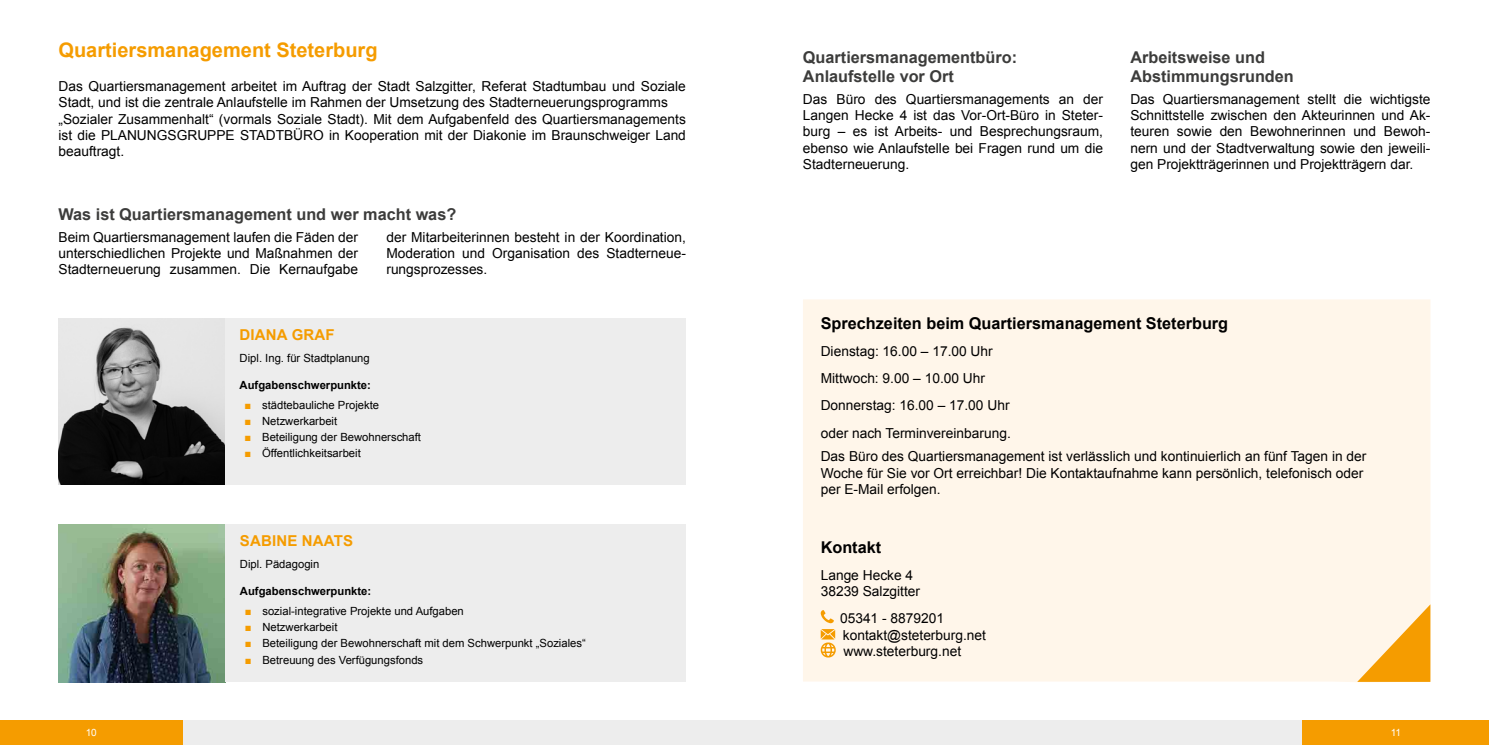
<style>
.page{position:relative;width:1489px;height:745px;background:#fff}
.page>*{position:absolute;margin:0;border:0;box-sizing:border-box;transform-origin:0 0}
.t1{font:700 20px "Arial";color:#f59c00}
.t2{font:700 16.25px/18.8px "Arial";color:#3c3c3b}
.t3{font:700 16.25px "Arial";color:#000}
.t4{font:700 15px "Arial";letter-spacing:.01em;color:#f59c00}
.t5{font:13.75px/16.2px "Arial";color:#000}
.t6{font:11.25px "Arial";color:#000}
.t7{font:700 11.25px "Arial";color:#000}
.t8{font:10px "Arial";color:#fff}
.s1{font-weight:700;color:#f59c00}
</style>
<div class="page">
<img style="left:58px;top:524px;width:168px;height:157px">
<div style="left:226px;top:524px;width:460px;height:157px;background:#ededed"></div>
<div style="left:803px;top:299px;width:627px;height:383px;background:#fff6ea"></div>
<svg style="left:820px;top:609px;width:13px;height:13px"></svg>
<svg style="left:820px;top:628px;width:15px;height:29px"></svg>
<img style="left:58px;top:318px;width:167px;height:166px">
<div style="left:225px;top:318px;width:460px;height:167px;background:#ededed"></div>
<svg style="left:1356px;top:604px;width:74px;height:77px;background:#faca79"></svg>
<div style="left:182px;top:719px;width:562px;height:25px;background:#ededed"></div>
<div style="left:744px;top:719px;width:558px;height:25px;background:#ededed"></div>
<div style="left:0;top:719px;width:182px;height:25px;background:#f59c00"></div>
<div style="left:1302px;top:719px;width:186px;height:25px;background:#f59c00"></div>
<h1 class="t1" style="left:58px;top:37px;width:320px">Quartiersmanagement Steterburg</h1>
<p class="t5" style="left:58px;top:78px;width:629px">Das Quartiersmanagement arbeitet im Auftrag der Stadt Salzgitter, Referat Stadtumbau und Soziale Stadt, und ist die zentrale Anlaufstelle im Rahmen der Umsetzung des Stadterneuerungsprogramms „Sozialer Zusammenhalt“ (vormals Soziale Stadt). Mit dem Aufgabenfeld des Quartiersmanagements ist die PLANUNGSGRUPPE STADTBÜRO in Kooperation mit der Diakonie im Braunschweiger Land beauftragt.</p>
<p class="t2" style="left:58px;top:205px;width:399px">Was ist Quartiersmanagement und wer macht was?</p>
<p class="t5" style="left:58px;top:228px;width:301px;text-align:justify">Beim Quartiersmanagement laufen die Fäden der unterschiedlichen Projekte und Maßnahmen der Stadterneuerung zusammen. Die Kernaufgabe</p>
<p class="t5" style="left:386px;top:228px;width:301px;text-align:justify">der Mitarbeiterinnen besteht in der Koordination, Moderation und Organisation des Stadterneue&shy;rungsprozesses.</p>
<p class="t4" style="left:240px;top:324px;width:96px">DIANA GRAF</p>
<p class="t6" style="left:240px;top:350px;width:132px">Dipl. Ing. für Stadtplanung</p>
<p class="t7" style="left:240px;top:377px;width:133px">Aufgabenschwerpunkte:</p>
<p class="t6" style="left:244px;top:397px;width:136px"><span class="s1">■</span> städtebauliche Projekte</p>
<p class="t6" style="left:244px;top:413px;width:94px"><span class="s1">■</span> Netzwerkarbeit</p>
<p class="t6" style="left:244px;top:429px;width:178px"><span class="s1">■</span> Beteiligung der Bewohnerschaft</p>
<p class="t6" style="left:244px;top:446px;width:118px"><span class="s1">■</span> Öffentlichkeitsarbeit</p>
<p class="t4" style="left:240px;top:530px;width:115px">SABINE NAATS</p>
<p class="t6" style="left:240px;top:556px;width:81px">Dipl. Pädagogin</p>
<p class="t7" style="left:240px;top:583px;width:133px">Aufgabenschwerpunkte:</p>
<p class="t6" style="left:245px;top:603px;width:221px"><span class="s1">■</span> sozial-integrative Projekte und Aufgaben</p>
<p class="t6" style="left:245px;top:619px;width:94px"><span class="s1">■</span> Netzwerkarbeit</p>
<p class="t6" style="left:245px;top:635px;width:343px"><span class="s1">■</span> Beteiligung der Bewohnerschaft mit dem Schwerpunkt „Soziales“</p>
<p class="t6" style="left:245px;top:651px;width:180px"><span class="s1">■</span> Betreuung des Verfügungsfonds</p>
<p class="t2" style="left:803px;top:49px;width:215px">Quartiersmanagementbüro:<br>Anlaufstelle vor Ort</p>
<p class="t5" style="left:803px;top:91px;width:301px;text-align:justify">Das Büro des Quartiersmanagements an der Langen Hecke 4 ist das Vor-Ort-Büro in Steter&shy;burg – es ist Arbeits- und Besprechungsraum, ebenso wie Anlaufstelle bei Fragen rund um die Stadterneuerung.</p>
<p class="t2" style="left:1130px;top:49px;width:165px">Arbeitsweise und<br>Abstimmungsrunden</p>
<p class="t5" style="left:1130px;top:91px;width:301px;text-align:justify">Das Quartiersmanagement stellt die wichtigste Schnittstelle zwischen den Akteurinnen und Ak&shy;teuren sowie den Bewohnerinnen und Bewoh&shy;nern und der Stadtverwaltung sowie den jeweili&shy;gen Projektträgerinnen und Projektträgern dar.</p>
<p class="t3" style="left:820px;top:312px;width:409px">Sprechzeiten beim Quartiersmanagement Steterburg</p>
<p class="t5" style="left:820px;top:337px;width:192px;line-height:27.1px">Dienstag: 16.00 – 17.00 Uhr<br>Mittwoch: 9.00 – 10.00 Uhr<br>Donnerstag: 16.00 – 17.00 Uhr oder nach Terminvereinbarung.</p>
<p class="t5" style="left:820px;top:448px;width:547px">Das Büro des Quartiersmanagement ist verlässlich und kontinuierlich an fünf Tagen in der<br>Woche für Sie vor Ort erreichbar! Die Kontaktaufnahme kann persönlich, telefonisch oder per E-Mail erfolgen.</p>
<p class="t3" style="left:820px;top:536px;width:62px">Kontakt</p>
<p class="t5" style="left:820px;top:567px;width:101px">Lange Hecke 4<br>38239 Salzgitter</p>
<p class="t5" style="left:840px;top:610px;width:147px">05341 - 8879201 kontakt@steterburg.net www.steterburg.net</p>
<p class="t8" style="left:86px;top:725px;width:13px">10</p>
<p class="t8" style="left:1390px;top:725px;width:12px">11</p>
</div>
